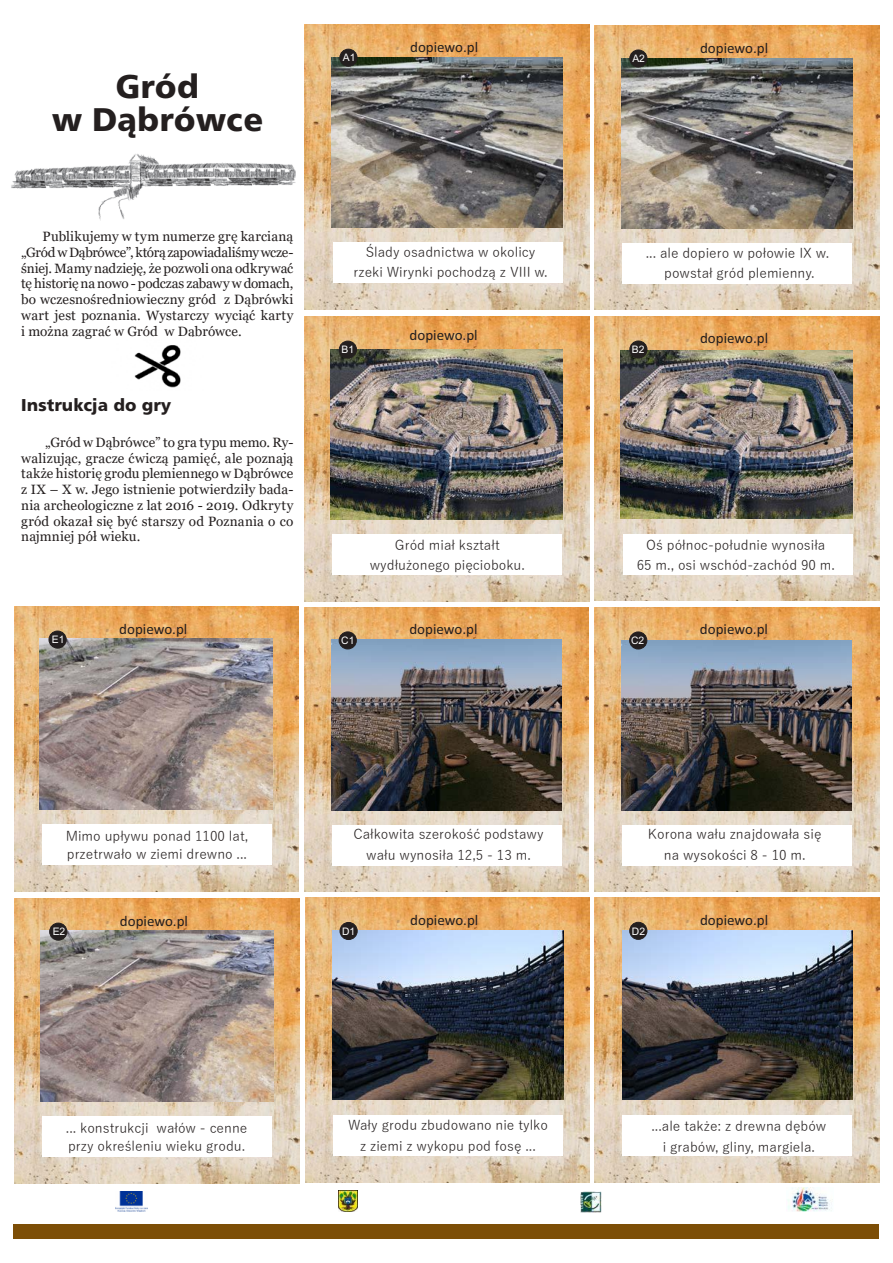
<style>
.page{position:relative;width:893px;height:1263px;background:#fff}
.page>*{position:absolute;margin:0;border:0;box-sizing:border-box;transform-origin:0 0}
.t1{font:31.5px/33px "Humnst 777 Blk PL";color:#241f1f;text-align:center}
.t2{font:16.5px "Humnst 777 Blk PL";color:#241f1f}
.t3{font:15px "Calibri";color:#241f1f}
.t4{font:13.5px/15.8px "Georgia";letter-spacing:.01em;color:#241f1f;text-align:justify}
.t5{font:13.5px/20.1px "Yu Gothic";color:#241f1f;text-align:center}
.t6{font:10.35px "Arial";color:#fff}
</style>
<div class="page">
<div style="left:14px;top:1224px;width:865px;height:14px;background:#7d4e06"></div>
<img style="left:305px;top:24px;width:285px;height:285px">
<img style="left:331px;top:57px;width:231px;height:171px">
<div style="left:333px;top:243px;width:229px;height:40px;background:#fff"></div>
<div style="left:340px;top:49px;width:17px;height:17px;background:#241f1f;border-radius:50%"></div>
<div style="left:339px;top:49px;width:18px;height:18px;border:1px solid #241f1f;border-radius:50%"></div>
<img style="left:595px;top:25px;width:284px;height:285px">
<div style="left:622px;top:243px;width:230px;height:40px;background:#fff"></div>
<img style="left:621px;top:58px;width:231px;height:170px">
<div style="left:630px;top:50px;width:17px;height:17px;background:#241f1f;border-radius:50%"></div>
<div style="left:629px;top:50px;width:18px;height:17px;border:1px solid #241f1f;border-radius:50%"></div>
<img style="left:304px;top:316px;width:285px;height:285px">
<img style="left:330px;top:350px;width:232px;height:169px">
<div style="left:332px;top:534px;width:230px;height:41px;background:#fff"></div>
<div style="left:339px;top:341px;width:17px;height:17px;background:#241f1f;border-radius:50%"></div>
<div style="left:339px;top:341px;width:18px;height:18px;border:1px solid #241f1f;border-radius:50%"></div>
<img style="left:595px;top:316px;width:284px;height:285px">
<img style="left:621px;top:350px;width:232px;height:169px">
<div style="left:622px;top:534px;width:230px;height:40px;background:#fff"></div>
<div style="left:630px;top:341px;width:17px;height:17px;background:#241f1f;border-radius:50%"></div>
<div style="left:629px;top:341px;width:18px;height:17px;border:1px solid #241f1f;border-radius:50%"></div>
<img style="left:304px;top:607px;width:285px;height:285px">
<div style="left:332px;top:825px;width:230px;height:40px;background:#fff"></div>
<img style="left:331px;top:640px;width:230px;height:171px">
<div style="left:339px;top:632px;width:17px;height:17px;background:#241f1f;border-radius:50%"></div>
<div style="left:339px;top:631px;width:18px;height:18px;border:1px solid #241f1f;border-radius:50%"></div>
<img style="left:595px;top:607px;width:284px;height:285px">
<div style="left:622px;top:825px;width:230px;height:40px;background:#fff"></div>
<img style="left:622px;top:640px;width:230px;height:171px">
<div style="left:630px;top:632px;width:17px;height:17px;background:#241f1f;border-radius:50%"></div>
<div style="left:629px;top:631px;width:18px;height:18px;border:1px solid #241f1f;border-radius:50%"></div>
<img style="left:305px;top:898px;width:285px;height:284px">
<img style="left:332px;top:930px;width:231px;height:170px">
<div style="left:333px;top:1116px;width:230px;height:40px;background:#fff"></div>
<div style="left:340px;top:922px;width:17px;height:17px;background:#241f1f;border-radius:50%"></div>
<div style="left:340px;top:922px;width:18px;height:18px;border:1px solid #241f1f;border-radius:50%"></div>
<img style="left:595px;top:897px;width:284px;height:285px">
<div style="left:622px;top:1116px;width:230px;height:40px;background:#fff"></div>
<img style="left:622px;top:930px;width:231px;height:170px">
<div style="left:630px;top:922px;width:17px;height:17px;background:#241f1f;border-radius:50%"></div>
<div style="left:629px;top:922px;width:18px;height:18px;border:1px solid #241f1f;border-radius:50%"></div>
<img style="left:14px;top:606px;width:285px;height:285px">
<div style="left:42px;top:824px;width:230px;height:40px;background:#fff"></div>
<img style="left:40px;top:638px;width:233px;height:171px">
<div style="left:49px;top:631px;width:17px;height:17px;background:#241f1f;border-radius:50%"></div>
<div style="left:49px;top:631px;width:18px;height:17px;border:1px solid #241f1f;border-radius:50%"></div>
<img style="left:15px;top:898px;width:284px;height:285px">
<div style="left:42px;top:1116px;width:230px;height:40px;background:#fff"></div>
<img style="left:40px;top:930px;width:233px;height:171px">
<div style="left:50px;top:923px;width:17px;height:17px;background:#241f1f;border-radius:50%"></div>
<div style="left:49px;top:923px;width:18px;height:17px;border:1px solid #241f1f;border-radius:50%"></div>
<img style="left:116px;top:1191px;width:32px;height:21px">
<img style="left:339px;top:1191px;width:18px;height:21px">
<img style="left:580px;top:1191px;width:22px;height:22px">
<img style="left:788px;top:1188px;width:44px;height:23px">
<img style="left:11px;top:154px;width:285px;height:67px">
<img style="left:134px;top:345px;width:47px;height:43px">
<h1 class="t1" style="left:52px;top:69px;width:213px">Gród<br>w Dąbrówce</h1>
<p class="t4" style="left:21px;top:229px;width:274px;text-indent:21px">Publikujemy w tym numerze grę karcianą „Gród w Dąbrówce”, którą zapowiadaliśmy wcze&shy;śniej. Mamy nadzieję, że pozwoli ona odkrywać tę historię na nowo - podczas zabawy w domach, bo wczesnośredniowieczny gród z Dąbrówki wart jest poznania. Wystarczy wyciąć karty i można zagrać w Gród w Dąbrówce.</p>
<p class="t2" style="left:21px;top:394px;width:151px">Instrukcja do gry</p>
<p class="t4" style="left:21px;top:435px;width:274px;text-indent:24px">„Gród w Dąbrówce” to gra typu memo. Ry&shy;walizując, gracze ćwiczą pamięć, ale poznają także historię grodu plemiennego w Dąbrówce z IX – X w. Jego istnienie potwierdziły bada&shy;nia archeologiczne z lat 2016 - 2019. Odkryty gród okazał się być starszy od Poznania o co najmniej pół wieku.</p>
<p class="t6" style="left:52px;top:632px;width:14px">E1</p>
<p class="t3" style="left:119px;top:618px;width:70px">dopiewo.pl</p>
<p class="t6" style="left:343px;top:51px;width:14px">A1</p>
<p class="t3" style="left:410px;top:37px;width:70px">dopiewo.pl</p>
<p class="t5" style="left:354px;top:240px;width:196px">Ślady osadnictwa w okolicy rzeki Wirynki pochodzą z VIII w.</p>
<p class="t6" style="left:341px;top:343px;width:14px">B1</p>
<p class="t3" style="left:410px;top:325px;width:70px">dopiewo.pl</p>
<p class="t5" style="left:370px;top:533px;width:157px">Gród miał kształt wydłużonego pięcioboku.</p>
<p class="t6" style="left:341px;top:633px;width:15px">C1</p>
<p class="t3" style="left:409px;top:619px;width:70px">dopiewo.pl</p>
<p class="t5" style="left:66px;top:826px;width:184px;line-height:17.4px;text-align:left">Mimo upływu ponad 1100 lat, przetrwało w ziemi drewno ...</p>
<p class="t5" style="left:354px;top:823px;width:192px">Całkowita szerokość podstawy wału wynosiła 12,5 - 13 m.</p>
<p class="t6" style="left:53px;top:924px;width:14px">E2</p>
<p class="t3" style="left:120px;top:910px;width:70px">dopiewo.pl</p>
<p class="t6" style="left:342px;top:924px;width:15px">D1</p>
<p class="t3" style="left:410px;top:910px;width:70px">dopiewo.pl</p>
<p class="t5" style="left:66px;top:1118px;width:183px;line-height:17.4px;text-align:left">... konstrukcji wałów - cenne przy określeniu wieku grodu.</p>
<p class="t5" style="left:348px;top:1112px;width:201px;line-height:21px">Wały grodu zbudowano nie tylko z ziemi z wykopu pod fosę ...</p>
<p class="t6" style="left:632px;top:51px;width:14px">A2</p>
<p class="t3" style="left:700px;top:37px;width:70px">dopiewo.pl</p>
<p class="t5" style="left:646px;top:241px;width:185px">... ale dopiero w połowie IX w. powstał gród plemienny.</p>
<p class="t6" style="left:632px;top:342px;width:14px">B2</p>
<p class="t3" style="left:700px;top:327px;width:70px">dopiewo.pl</p>
<p class="t5" style="left:637px;top:533px;width:200px">Oś północ-południe wynosiła<br>65 m., osi wschód-zachód 90 m.</p>
<p class="t6" style="left:631px;top:633px;width:15px">C2</p>
<p class="t3" style="left:700px;top:619px;width:70px">dopiewo.pl</p>
<p class="t5" style="left:648px;top:822px;width:175px;line-height:21px">Korona wału znajdowała się na wysokości 8 - 10 m.</p>
<p class="t6" style="left:632px;top:924px;width:15px">D2</p>
<p class="t3" style="left:700px;top:910px;width:70px">dopiewo.pl</p>
<p class="t5" style="left:651px;top:1113px;width:176px;line-height:21px">...ale także: z drewna dębów i grabów, gliny, margiela.</p>
</div>
